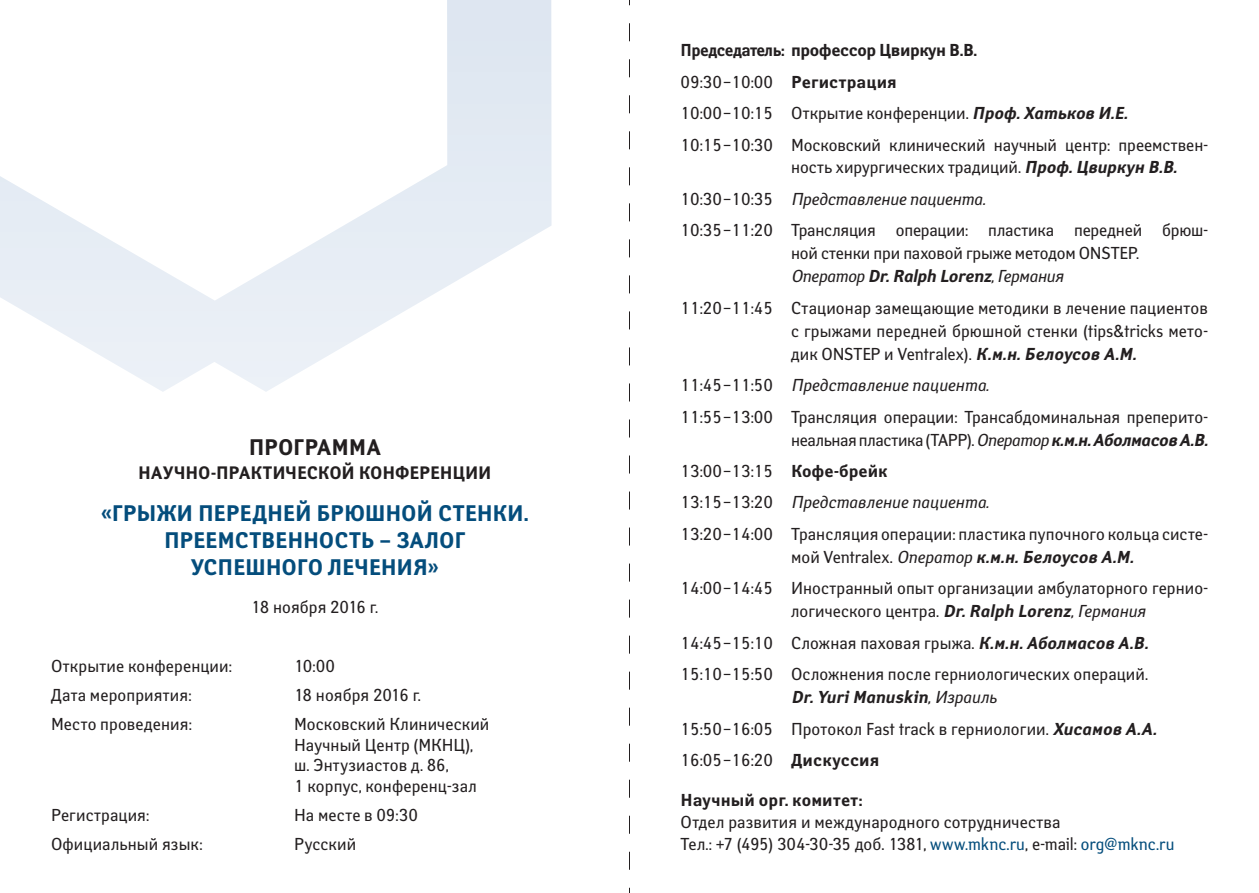
<style>
.page{position:relative;width:1259px;height:893px;background:#fff}
.page>*{position:absolute;margin:0;border:0;box-sizing:border-box;transform-origin:0 0}
.t1{font:700 22.5px/27px "Yanus C";letter-spacing:-.01em;color:#044d7c;text-align:center;scale:.95 1}
.t2{font:700 22.5px "Yanus C";letter-spacing:-.005em;color:#231f20;scale:.95 1}
.t3{font:700 18px "Yanus C";letter-spacing:-.01em;color:#231f20;scale:.95 1}
.t4{font:17.25px/23px "Yanus C";letter-spacing:.005em;color:#231f20;scale:.95 1}
.t5{font:italic 17.25px "Yanus C";letter-spacing:.005em;color:#231f20;scale:.95 1}
.t6{font:700 17.25px "Yanus C";letter-spacing:-.025em;color:#231f20;scale:.9 1}
.t7{font:700 17.25px "Yanus C";letter-spacing:.01em;color:#231f20;scale:.95 1}
.s1{font-weight:700}
.s2{font-weight:700;font-style:italic}
.s3{font-style:normal}
.s4{font-style:italic}
.s5{color:#044d7c}
</style>
<div class="page">
<svg style="left:0;top:0;width:551px;height:392px"></svg>
<svg style="left:629px;top:0;width:1px;height:893px"></svg>
<p class="t2" style="left:249px;top:434px;width:141px">ПРОГРАММА</p>
<p class="t3" style="left:138px;top:462px;width:373px">НАУЧНО-ПРАКТИЧЕСКОЙ КОНФЕРЕНЦИИ</p>
<p class="t1" style="left:101px;top:500px;width:452px">«ГРЫЖИ ПЕРЕДНЕЙ БРЮШНОЙ СТЕНКИ.<br>ПРЕЕМСТВЕННОСТЬ – ЗАЛОГ<br>УСПЕШНОГО ЛЕЧЕНИЯ»</p>
<p class="t4" style="left:251px;top:595px;width:135px">18 ноября 2016 г.</p>
<p class="t4" style="left:51px;top:654px;width:192px">Открытие конференции:</p>
<p class="t4" style="left:294px;top:654px;width:45px">10:00</p>
<p class="t4" style="left:51px;top:683px;width:149px">Дата мероприятия:</p>
<p class="t4" style="left:294px;top:683px;width:135px">18 ноября 2016 г.</p>
<p class="t4" style="left:51px;top:712px;width:150px">Место проведения:</p>
<p class="t4" style="left:294px;top:713px;width:207px;line-height:20.7px">Московский Клинический<br>Научный Центр (МКНЦ), ш. Энтузиастов д. 86,<br>1 корпус, конференц-зал</p>
<p class="t4" style="left:51px;top:804px;width:105px">Регистрация:</p>
<p class="t4" style="left:294px;top:804px;width:132px">На месте в 09:30</p>
<p class="t4" style="left:51px;top:833px;width:161px">Официальный язык:</p>
<p class="t4" style="left:294px;top:833px;width:67px">Русский</p>
<p class="t6" style="left:680px;top:40px;width:331px">Председатель: профессор Цвиркун В.В.</p>
<p class="t4" style="left:680px;top:70px;width:229px">09:30–10:00 <span class="s1">Регистрация</span></p>
<p class="t4" style="left:680px;top:102px;width:472px">10:00–10:15 Открытие конференции. <span class="s2">Проф. Хатьков И.Е.</span></p>
<p class="t4" style="left:791px;top:133px;width:440px;text-indent:-111px">10:15–10:30 Московский клинический научный центр: преемствен&shy;ность хирургических традиций. <span class="s2">Проф. Цвиркун В.В.</span></p>
<p class="t5" style="left:680px;top:188px;width:322px"><span class="s3">10:30–10:35</span> Представление пациента.</p>
<p class="t4" style="left:791px;top:219px;width:440px;text-indent:-111px">10:35–11:20 Трансляция операции: пластика передней брюш&shy;ной стенки при паховой грыже методом ONSTEP.<br><span class="s4">Оператор</span> <span class="s2">Dr. Ralph Lorenz</span><span class="s4">, Германия</span></p>
<p class="t4" style="left:791px;top:296px;width:440px;text-align:justify;text-indent:-111px">11:20–11:45 Стационар замещающие методики в лечение пациентов с грыжами передней брюшной стенки (tips&amp;tricks мето&shy;дик ONSTEP и Ventralex). <span class="s2">К.м.н. Белоусов А.М.</span></p>
<p class="t5" style="left:680px;top:375px;width:326px"><span class="s3">11:45–11:50</span> Представление пациента.</p>
<p class="t4" style="left:680px;top:405px;width:557px;text-align:right">11:55–13:00 Трансляция операции: Трансабдоминальная преперито&shy;неальная пластика (ТАРР). <span class="s4">Оператор</span> <span class="s2">к.м.н. Аболмасов А.В.</span></p>
<p class="t4" style="left:680px;top:459px;width:219px">13:00–13:15 <span class="s1">Кофе-брейк</span></p>
<p class="t5" style="left:680px;top:492px;width:326px"><span class="s3">13:15–13:20</span> Представление пациента.</p>
<p class="t4" style="left:791px;top:522px;width:440px;text-indent:-111px">13:20–14:00 Трансляция операции: пластика пупочного кольца систе&shy;мой Ventralex. <span class="s4">Оператор</span> <span class="s2">к.м.н. Белоусов А.М.</span></p>
<p class="t4" style="left:791px;top:577px;width:440px;text-indent:-111px">14:00–14:45 Иностранный опыт организации амбулаторного гернио&shy;логического центра. <span class="s2">Dr. Ralph Lorenz</span><span class="s4">, Германия</span></p>
<p class="t4" style="left:680px;top:631px;width:494px">14:45–15:10 Сложная паховая грыжа. <span class="s2">К.м.н. Аболмасов А.В.</span></p>
<p class="t4" style="left:791px;top:663px;width:377px;text-indent:-111px">15:10–15:50 Осложнения после герниологических операций.<br><span class="s2">Dr. Yuri Manuskin</span><span class="s4">, Израиль</span></p>
<p class="t4" style="left:680px;top:717px;width:503px">15:50–16:05 Протокол Fast track в герниологии. <span class="s2">Хисамов А.А.</span></p>
<p class="t4" style="left:680px;top:749px;width:211px">16:05–16:20 <span class="s1">Дискуссия</span></p>
<p class="t7" style="left:680px;top:790px;width:193px">Научный орг. комитет:</p>
<p class="t4" style="left:680px;top:811px;width:401px">Отдел развития и международного сотрудничества</p>
<p class="t4" style="left:680px;top:833px;width:521px">Тел.: +7 (495) 304-30-35 доб. 1381, <span class="s5">www.mknc.ru</span>, e-mail: <span class="s5">org@mknc.ru</span></p>
</div>
